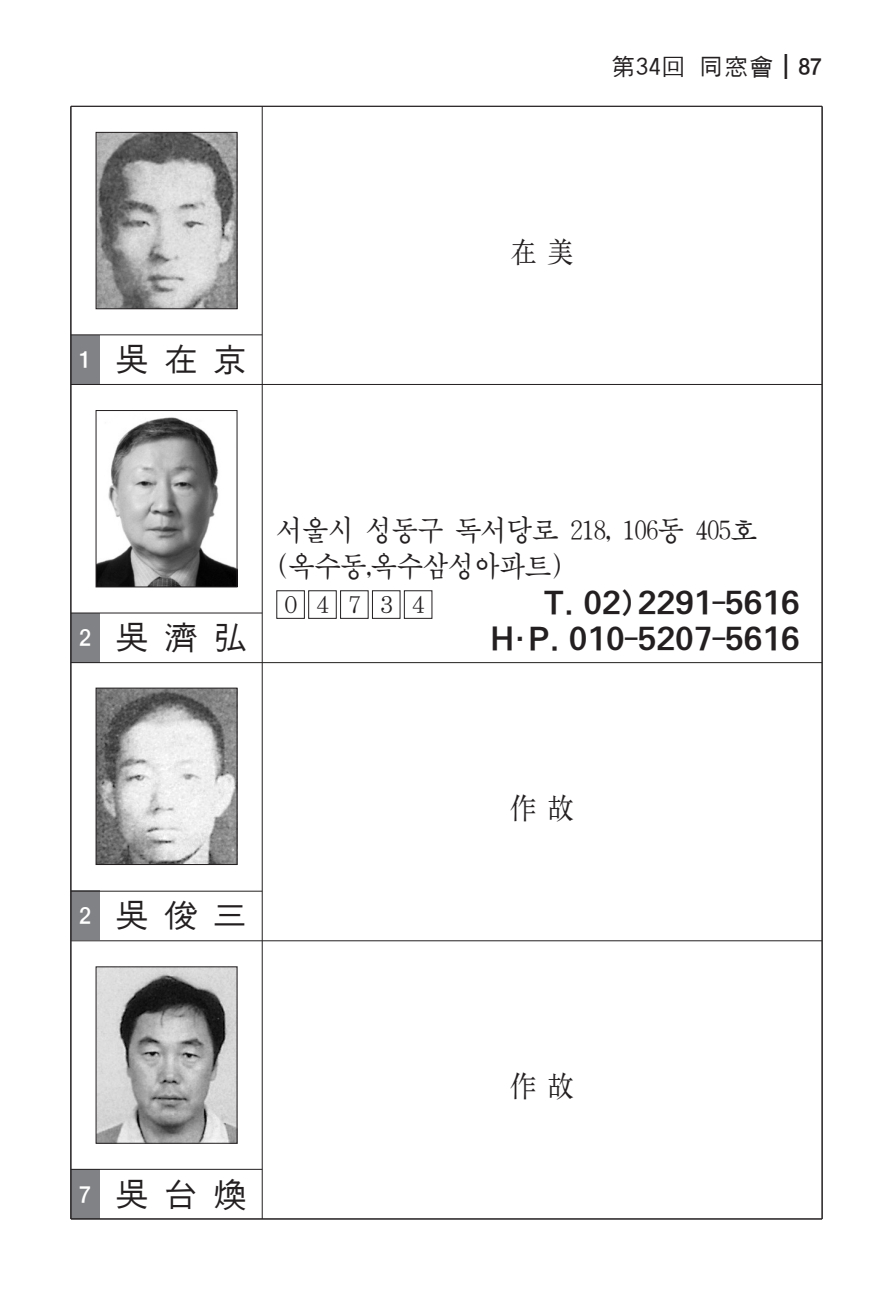
<style>
.page{position:relative;width:893px;height:1304px;background:#fff}
.page>*{position:absolute;margin:0;border:0;box-sizing:border-box;transform-origin:0 0}
.t1{font:35px "J Cmg J";letter-spacing:.4em;color:#231f20}
.t2{font:30px/36.2px "J Cmm J";letter-spacing:-.05em;color:#231f20;scale:.9 1}
.t3{font:30px/36.2px "SMK Gothic Pro";letter-spacing:-.07em;color:#231f20;text-align:right}
.t4{font:25px "J Cmg J";color:#231f20}
.t5{font:25px "J Ctg T";color:#fff}
.t6{font:23.75px "YDVY Mj O13";letter-spacing:.79em;color:#231f20}
.s1{font-family:"J Ctg T"}
</style>
<div class="page">
<div style="left:71px;top:1169px;width:28px;height:50px;background:#808285"></div>
<div style="left:71px;top:335px;width:28px;height:49px;background:#808285"></div>
<div style="left:71px;top:613px;width:28px;height:50px;background:#808285"></div>
<div style="left:71px;top:891px;width:28px;height:49px;background:#808285"></div>
<img style="left:98px;top:968px;width:137px;height:174px">
<img style="left:98px;top:134px;width:137px;height:173px">
<div style="left:96px;top:132px;width:141px;height:177px;border:1px solid #231f20"></div>
<img style="left:98px;top:417px;width:137px;height:168px">
<div style="left:96px;top:410px;width:141px;height:177px;border:1px solid #231f20"></div>
<hr style="left:262px;top:106px;width:1px;height:1113px;background:#231f20">
<img style="left:98px;top:690px;width:137px;height:173px">
<div style="left:96px;top:688px;width:141px;height:177px;border:1px solid #231f20"></div>
<div style="left:404px;top:590px;width:28px;height:29px;border:1px solid #231f20"></div>
<div style="left:372px;top:590px;width:28px;height:29px;border:1px solid #231f20"></div>
<div style="left:340px;top:590px;width:29px;height:29px;border:1px solid #231f20"></div>
<div style="left:308px;top:590px;width:29px;height:29px;border:1px solid #231f20"></div>
<div style="left:276px;top:590px;width:29px;height:29px;border:1px solid #231f20"></div>
<hr style="left:71px;top:106px;width:751px;height:1px;background:#231f20">
<hr style="left:71px;top:384px;width:751px;height:1px;background:#231f20">
<hr style="left:71px;top:662px;width:751px;height:1px;background:#231f20">
<hr style="left:71px;top:940px;width:751px;height:1px;background:#231f20">
<hr style="left:71px;top:1218px;width:751px;height:2px;background:#231f20">
<hr style="left:70px;top:106px;width:2px;height:1113px;background:#231f20">
<hr style="left:821px;top:106px;width:2px;height:1113px;background:#231f20">
<hr style="left:71px;top:891px;width:191px;height:1px;background:#231f20">
<hr style="left:71px;top:1169px;width:191px;height:1px;background:#231f20">
<hr style="left:71px;top:613px;width:191px;height:1px;background:#231f20">
<hr style="left:71px;top:334px;width:191px;height:1px;background:#231f20">
<p class="t4" style="left:611px;top:54px;width:213px">第34回同窓會┃<span class="s1">87</span></p>
<p class="t5" style="left:79px;top:347px;width:13px">1</p>
<p class="t1" style="left:114px;top:342px;width:134px">吳在京</p>
<p class="t2" style="left:510px;top:234px;width:72px">在美</p>
<p class="t5" style="left:79px;top:625px;width:13px">2</p>
<p class="t1" style="left:114px;top:620px;width:134px">吳濟弘</p>
<p class="t2" style="left:276px;top:512px;width:536px">서울시 성동구 독서당로 218, 106동 405호 (옥수동,옥수삼성아파트)</p>
<p class="t3" style="left:490px;top:585px;width:313px">T. 02)2291-5616<br>H·P. 010-5207-5616</p>
<p class="t6" style="left:284px;top:591px;width:143px">04734</p>
<p class="t5" style="left:79px;top:903px;width:13px">2</p>
<p class="t1" style="left:114px;top:898px;width:134px">吳俊三</p>
<p class="t2" style="left:510px;top:790px;width:74px">作故</p>
<p class="t5" style="left:79px;top:1182px;width:13px">7</p>
<p class="t1" style="left:114px;top:1177px;width:134px">吳台煥</p>
<p class="t2" style="left:510px;top:1068px;width:74px">作故</p>
</div>
